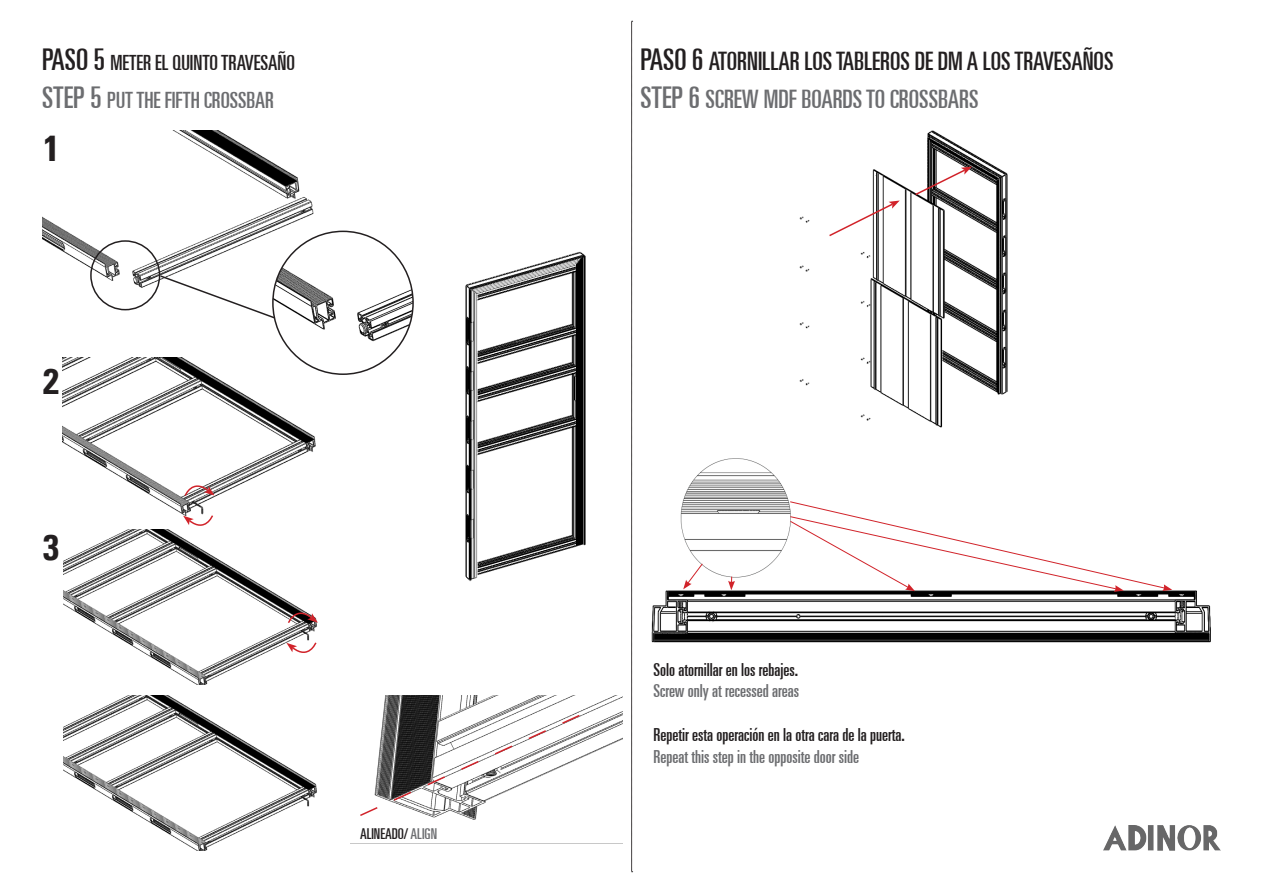
<style>
.page{position:relative;width:1263px;height:893px;background:#fff}
.page>*{position:absolute;margin:0;border:0;box-sizing:border-box;transform-origin:0 0}
.t1{font:700 condensed 36px "Univers LT";color:#231f20}
.t2{font:ultra-condensed 25.5px "Univers LT";color:#231f20}
.t3{font:ultra-condensed 25.5px "Univers LT";color:#6c6d70}
.t4{font:ultra-condensed 22.5px "Univers LT";color:#6c6d70}
.t5{font:ultra-condensed 21px "Univers LT";color:#231f20}
.t6{font:ultra-condensed 18px "Univers LT";color:#231f20}
.t7{font:ultra-condensed 18px "Univers LT";color:#6c6d70}
.t8{font:ultra-condensed 15px "Univers LT";color:#231f20}
.s1{font-size:30px}
.s2{color:#6c6d70}
</style>
<div class="page">
<svg style="left:631px;top:21px;width:2px;height:851px;background:#a19f9f"></svg>
<img style="left:42px;top:131px;width:307px;height:172px">
<div style="left:90px;top:240px;width:70px;height:70px;border:2px solid #231f20;border-radius:50%"></div>
<svg style="left:159px;top:274px;width:114px;height:44px"></svg>
<img style="left:63px;top:357px;width:272px;height:158px">
<img style="left:63px;top:529px;width:254px;height:156px">
<img style="left:63px;top:695px;width:254px;height:155px">
<img style="left:350px;top:695px;width:272px;height:149px">
<svg style="left:184px;top:478px;width:31px;height:19px"></svg>
<svg style="left:287px;top:605px;width:31px;height:19px"></svg>
<svg style="left:183px;top:514px;width:31px;height:19px"></svg>
<svg style="left:286px;top:641px;width:31px;height:19px"></svg>
<img style="left:465px;top:251px;width:121px;height:331px">
<img style="left:651px;top:130px;width:560px;height:513px">
<svg style="left:827px;top:201px;width:73px;height:37px"></svg>
<svg style="left:914px;top:166px;width:58px;height:30px"></svg>
<svg style="left:683px;top:563px;width:20px;height:26px"></svg>
<svg style="left:728px;top:577px;width:7px;height:13px"></svg>
<svg style="left:789px;top:501px;width:383px;height:91px"></svg>
<img style="left:1103px;top:825px;width:117px;height:25px">
<img style="left:273px;top:231px;width:140px;height:135px">
<svg style="left:358px;top:713px;width:223px;height:104px"></svg>
<p class="t5" style="left:42px;top:51px;width:254px"><span class="s1">PASO 5</span> METER EL QUINTO TRAVESAÑO</p>
<p class="t4" style="left:42px;top:87px;width:233px"><span class="s1">STEP 5</span> PUT THE FIFTH CROSSBAR</p>
<p class="t1" style="left:44px;top:126px;width:17px">1</p>
<p class="t1" style="left:43px;top:359px;width:17px">2</p>
<p class="t1" style="left:43px;top:525px;width:17px">3</p>
<p class="t8" style="left:360px;top:825px;width:78px">ALINEADO/ <span class="s2">ALIGN</span></p>
<p class="t2" style="left:640px;top:47px;width:474px"><span class="s1">PASO 6</span> ATORNILLAR LOS TABLEROS DE DM A LOS TRAVESAÑOS</p>
<p class="t3" style="left:640px;top:84px;width:340px"><span class="s1">STEP 6</span> SCREW MDF BOARDS TO CROSSBARS</p>
<p class="t6" style="left:653px;top:659px;width:146px">Solo atornillar en los rebajes.</p>
<p class="t7" style="left:653px;top:681px;width:147px">Screw only at recessed areas</p>
<p class="t6" style="left:653px;top:724px;width:253px">Repetir esta operación en la otra cara de la puerta.</p>
<p class="t7" style="left:653px;top:746px;width:207px">Repeat this step in the opposite door side</p>
</div>
